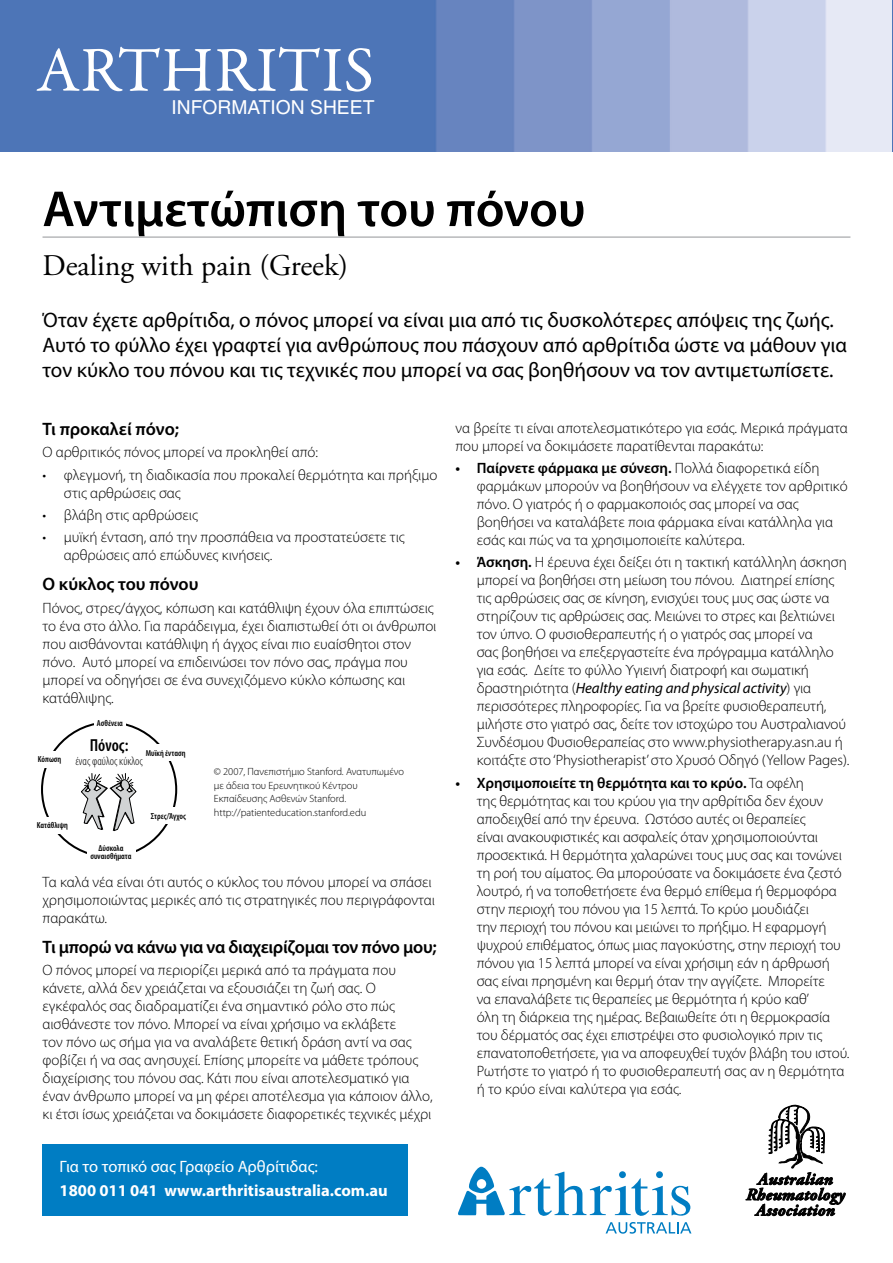
<style>
.page{position:relative;width:893px;height:1263px;background:#fff}
.page>*{position:absolute;margin:0;border:0;box-sizing:border-box;transform-origin:0 0}
.t1{font:64.2px "Garamond Premr Pro";letter-spacing:.01em;color:#fff}
.t2{font:600 51px "Myriad Pro";color:#000}
.t3{font:30px "Adobe Garamond Pro";color:#000}
.t4{font:21px/25.2px "Myriad Pro";color:#000}
.t5{font:19.2px "Helvetica";color:#fff}
.t6{font:600 18px "Myriad Pro";letter-spacing:-.015em;color:#000}
.t7{font:600 condensed 17.55px "Myriad Pro";color:#000}
.t8{font:700 16.5px "Myriad Pro";color:#fff}
.t9{font:16.5px "Myriad Pro";color:#fff}
.t10{font:300 15px/18px "Myriad Pro";letter-spacing:-.005em;color:#000}
.t11{font:300 condensed 12.15px "Myriad Pro";color:#000}
.t12{font:300 10.5px/13.5px "Myriad Pro";letter-spacing:-.005em;color:#000}
.t13{font:600 condensed 8.7px/8.7px "Myriad Pro";color:#000;text-align:center}
.s1{font-weight:600}
.s2{font-weight:400;font-style:italic}
</style>
<div class="page">
<svg style="left:746px;top:1105px;width:100px;height:111px"></svg>
<hr style="left:43px;top:237px;width:807px;height:1px;background:#939598">
<svg style="left:81px;top:773px;width:55px;height:58px"></svg>
<div style="left:43px;top:1144px;width:365px;height:71px;background:#007dc3"></div>
<img style="left:0;top:0;width:893px;height:152px">
<svg style="left:458px;top:1167px;width:233px;height:49px"></svg>
<svg style="left:606px;top:1222px;width:85px;height:12px"></svg>
<h1 class="t1" style="left:36px;top:32px;width:339px">ARTHRITIS</h1>
<p class="t5" style="left:171px;top:96px;width:204px">INFORMATION SHEET</p>
<h2 class="t2" style="left:43px;top:181px;width:545px">Αντιμετώπιση του πόνου</h2>
<h3 class="t3" style="left:43px;top:247px;width:307px">Dealing with pain (Greek)</h3>
<p class="t4" style="left:43px;top:308px;width:806px">Όταν έχετε αρθρίτιδα, ο πόνος μπορεί να είναι μια από τις δυσκολότερες απόψεις της ζωής.<br>Αυτό το φύλλο έχει γραφτεί για ανθρώπους που πάσχουν από αρθρίτιδα ώστε να μάθουν για τον κύκλο του πόνου και τις τεχνικές που μπορεί να σας βοηθήσουν να τον αντιμετωπίσετε.</p>
<p class="t6" style="left:43px;top:419px;width:138px">Τι προκαλεί πόνο;</p>
<p class="t10" style="left:43px;top:444px;width:277px">Ο αρθριτικός πόνος μπορεί να προκληθεί από:</p>
<p class="t10" style="left:64px;top:466px;width:375px;text-indent:-21px">• φλεγμονή, τη διαδικασία που προκαλεί θερμότητα και πρήξιμο στις αρθρώσεις σας</p>
<p class="t10" style="left:43px;top:506px;width:157px">• βλάβη στις αρθρώσεις</p>
<p class="t10" style="left:64px;top:528px;width:342px;text-indent:-21px">• μυϊκή ένταση, από την προσπάθεια να προστατεύσετε τις αρθρώσεις από επώδυνες κινήσεις.</p>
<p class="t6" style="left:43px;top:574px;width:158px">Ο κύκλος του πόνου</p>
<p class="t10" style="left:43px;top:599px;width:395px">Πόνος, στρες/άγχος, κόπωση και κατάθλιψη έχουν όλα επιπτώσεις το ένα στο άλλο. Για παράδειγμα, έχει διαπιστωθεί ότι οι άνθρωποι που αισθάνονται κατάθλιψη ή άγχος είναι πιο ευαίσθητοι στον πόνο. Αυτό μπορεί να επιδεινώσει τον πόνο σας, πράγμα που μπορεί να οδηγήσει σε ένα συνεχιζόμενο κύκλο κόπωσης και κατάθλιψης.</p>
<p class="t13" style="left:38px;top:755px;width:25px">Κόπωση</p>
<p class="t13" style="left:97px;top:719px;width:28px">Ασθένεια</p>
<p class="t7" style="left:90px;top:735px;width:40px">Πόνος:</p>
<p class="t11" style="left:75px;top:755px;width:69px">ένας φαύλος κύκλος</p>
<p class="t13" style="left:146px;top:749px;width:41px">Μυϊκή ένταση</p>
<p class="t13" style="left:37px;top:820px;width:33px">Κατάθλιψη</p>
<p class="t13" style="left:90px;top:843px;width:43px">∆ύσκολα συναισθήματα</p>
<p class="t13" style="left:151px;top:811px;width:37px">Στρες/Άγχος</p>
<p class="t12" style="left:214px;top:765px;width:192px">© 2007, Πανεπιστήμιο Stanford. Ανατυπωμένο με άδεια του Ερευνητικού Κέντρου Εκπαίδευσης Ασθενών Stanford. http://patienteducation.stanford.edu</p>
<p class="t10" style="left:43px;top:873px;width:394px">Τα καλά νέα είναι ότι αυτός ο κύκλος του πόνου μπορεί να σπάσει χρησιμοποιώντας μερικές από τις στρατηγικές που περιγράφονται παρακάτω.</p>
<p class="t6" style="left:43px;top:937px;width:396px">Τι μπορώ να κάνω για να διαχειρίζομαι τον πόνο μου;</p>
<p class="t10" style="left:43px;top:961px;width:392px">Ο πόνος μπορεί να περιορίζει μερικά από τα πράγματα που κάνετε, αλλά δεν χρειάζεται να εξουσιάζει τη ζωή σας. Ο εγκέφαλός σας διαδραματίζει ένα σημαντικό ρόλο στο πώς αισθάνεστε τον πόνο. Μπορεί να είναι χρήσιμο να εκλάβετε<br>τον πόνο ως σήμα για να αναλάβετε θετική δράση αντί να σας φοβίζει ή να σας ανησυχεί. Επίσης μπορείτε να μάθετε τρόπους διαχείρισης του πόνου σας. Κάτι που είναι αποτελεσματικό για έναν άνθρωπο μπορεί να μη φέρει αποτέλεσμα για κάποιον άλλο, κι έτσι ίσως χρειάζεται να δοκιμάσετε διαφορετικές τεχνικές μέχρι</p>
<p class="t9" style="left:60px;top:1157px;width:260px">Για το τοπικό σας Γραφείο Αρθρίτιδας:</p>
<p class="t8" style="left:60px;top:1181px;width:330px">1800 011 041 www.arthritisaustralia.com.au</p>
<p class="t10" style="left:455px;top:419px;width:394px">να βρείτε τι είναι αποτελεσματικότερο για εσάς. Μερικά πράγματα που μπορεί να δοκιμάσετε παρατίθενται παρακάτω:</p>
<p class="t10" style="left:477px;top:459px;width:372px;text-indent:-21px"><span class="s1">• Παίρνετε φάρμακα με σύνεση.</span> Πολλά διαφορετικά είδη φαρμάκων μπορούν να βοηθήσουν να ελέγχετε τον αρθριτικό πόνο. Ο γιατρός ή ο φαρμακοποιός σας μπορεί να σας βοηθήσει να καταλάβετε ποια φάρμακα είναι κατάλληλα για εσάς και πώς να τα χρησιμοποιείτε καλύτερα.</p>
<p class="t10" style="left:477px;top:554px;width:374px;text-indent:-21px"><span class="s1">• Άσκηση.</span> Η έρευνα έχει δείξει ότι η τακτική κατάλληλη άσκηση μπορεί να βοηθήσει στη μείωση του πόνου. Διατηρεί επίσης τις αρθρώσεις σας σε κίνηση, ενισχύει τους μυς σας ώστε να στηρίζουν τις αρθρώσεις σας. Μειώνει το στρες και βελτιώνει τον ύπνο. Ο φυσιοθεραπευτής ή ο γιατρός σας μπορεί να<br>σας βοηθήσει να επεξεργαστείτε ένα πρόγραμμα κατάλληλο για εσάς. Δείτε το φύλλο Υγιεινή διατροφή και σωματική δραστηριότητα (<span class="s2">Healthy eating and physical activity</span>) για περισσότερες πληροφορίες. Για να βρείτε φυσιοθεραπευτή, μιλήστε στο γιατρό σας, δείτε τον ιστοχώρο του Αυστραλιανού Συνδέσμου Φυσιοθεραπείας στο www.physiotherapy.asn.au ή κοιτάξτε στο ‘Physiotherapist’ στο Χρυσό Οδηγό (Yellow Pages).</p>
<p class="t10" style="left:477px;top:774px;width:374px;text-indent:-21px"><span class="s1">• Χρησιμοποιείτε τη θερμότητα και το κρύο.</span> Τα οφέλη<br>της θερμότητας και του κρύου για την αρθρίτιδα δεν έχουν αποδειχθεί από την έρευνα. Ωστόσο αυτές οι θεραπείες<br>είναι ανακουφιστικές και ασφαλείς όταν χρησιμοποιούνται προσεκτικά. Η θερμότητα χαλαρώνει τους μυς σας και τονώνει τη ροή του αίματος. Θα μπορούσατε να δοκιμάσετε ένα ζεστό λουτρό, ή να τοποθετήσετε ένα θερμό επίθεμα ή θερμοφόρα στην περιοχή του πόνου για 15 λεπτά. Το κρύο μουδιάζει<br>την περιοχή του πόνου και μειώνει το πρήξιμο. Η εφαρμογή ψυχρού επιθέματος, όπως μιας παγοκύστης, στην περιοχή του πόνου για 15 λεπτά μπορεί να είναι χρήσιμη εάν η άρθρωσή σας είναι πρησμένη και θερμή όταν την αγγίζετε. Μπορείτε<br>να επαναλάβετε τις θεραπείες με θερμότητα ή κρύο καθ’<br>όλη τη διάρκεια της ημέρας. Βεβαιωθείτε ότι η θερμοκρασία του δέρματός σας έχει επιστρέψει στο φυσιολογικό πριν τις επανατοποθετήσετε, για να αποφευχθεί τυχόν βλάβη του ιστού.<br>Ρωτήστε το γιατρό ή το φυσιοθεραπευτή σας αν η θερμότητα ή το κρύο είναι καλύτερα για εσάς.</p>
</div>
